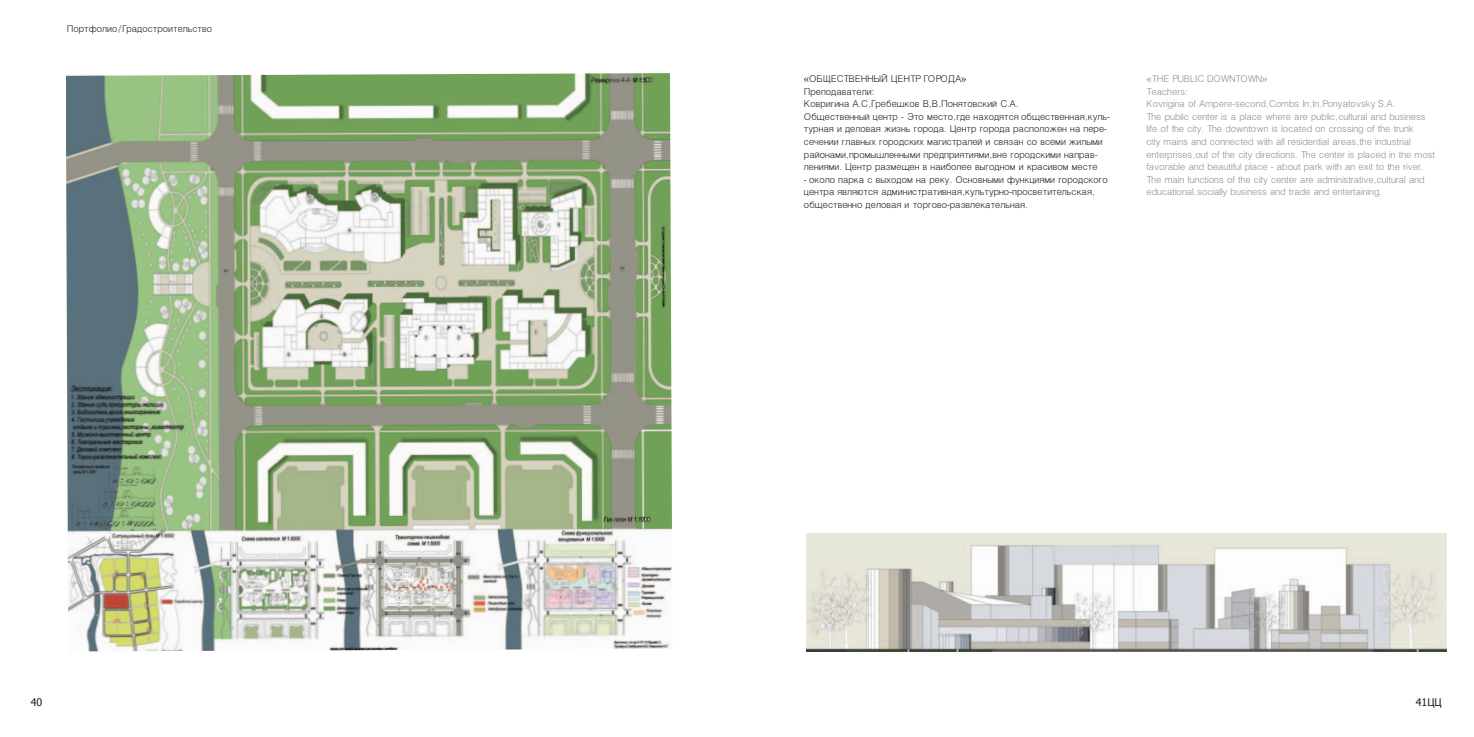
<style>
.page{position:relative;width:1474px;height:737px;background:#fff}
.page>*{position:absolute;margin:0;border:0;box-sizing:border-box;transform-origin:0 0}
.t1{font:10.5px/12.6px "Helvetica Light";color:#231f20}
.t2{font:10.5px/12.6px "Helvetica Light";color:#908e8b}
.t3{font:10.5px "Tahoma";color:#231f20}
.s1{font-family:"Mongolian Baiti"}
</style>
<div class="page">
<img style="left:806px;top:533px;width:640px;height:118px">
<img style="left:66px;top:73px;width:606px;height:578px">
<p class="t1" style="left:67px;top:23px;width:147px">Портфолио/Градостроительство</p>
<p class="t1" style="left:804px;top:73px;width:307px"><span class="s1">«</span>ОБЩЕСТВЕННЫЙ ЦЕНТР ГОРОДА<span class="s1">»<br></span>Преподаватели:<br>Ковригина А.С,Гребешков В,В,Понятовский С.А.<br>Общественный центр - Это место,где находятся общественная,куль&shy;турная и деловая жизнь города. Центр города расположен на пере&shy;сечении главных городских магистралей и связан со всеми жилыми районами,промышленными предприятиями,вне городскими направ&shy;лениями. Центр размещен в наиболее выгодном и красивом месте</p>
<p class="t1" style="left:804px;top:174px;width:305px">- около парка с выходом на реку. Основными функциями городского центра являются административная,культурно-просветительская, общественно деловая и торгово-развлекательная.</p>
<p class="t2" style="left:1146px;top:73px;width:290px"><span class="s1">«</span>THE PUBLIC DOWNTOWN<span class="s1">»</span>»»<br>Teachers:<br>Kovrigina of Ampere-second,Combs In,In,Ponyatovsky S.A.<br>The public center is a place where are public,cultural and business life of the city. The downtown is located on crossing of the trunk<br>city mains and connected with all residential areas,the industrial enterprises,out of the city directions. The center is placed in the most favorable and beautiful place - about park with an exit to the river.<br>The main functions of the city center are administrative,cultural and educational,socially business and trade and entertaining.</p>
<p class="t3" style="left:31px;top:695px;width:13px">40</p>
<p class="t3" style="left:1415px;top:695px;width:27px">41ЦЦ</p>
</div>
